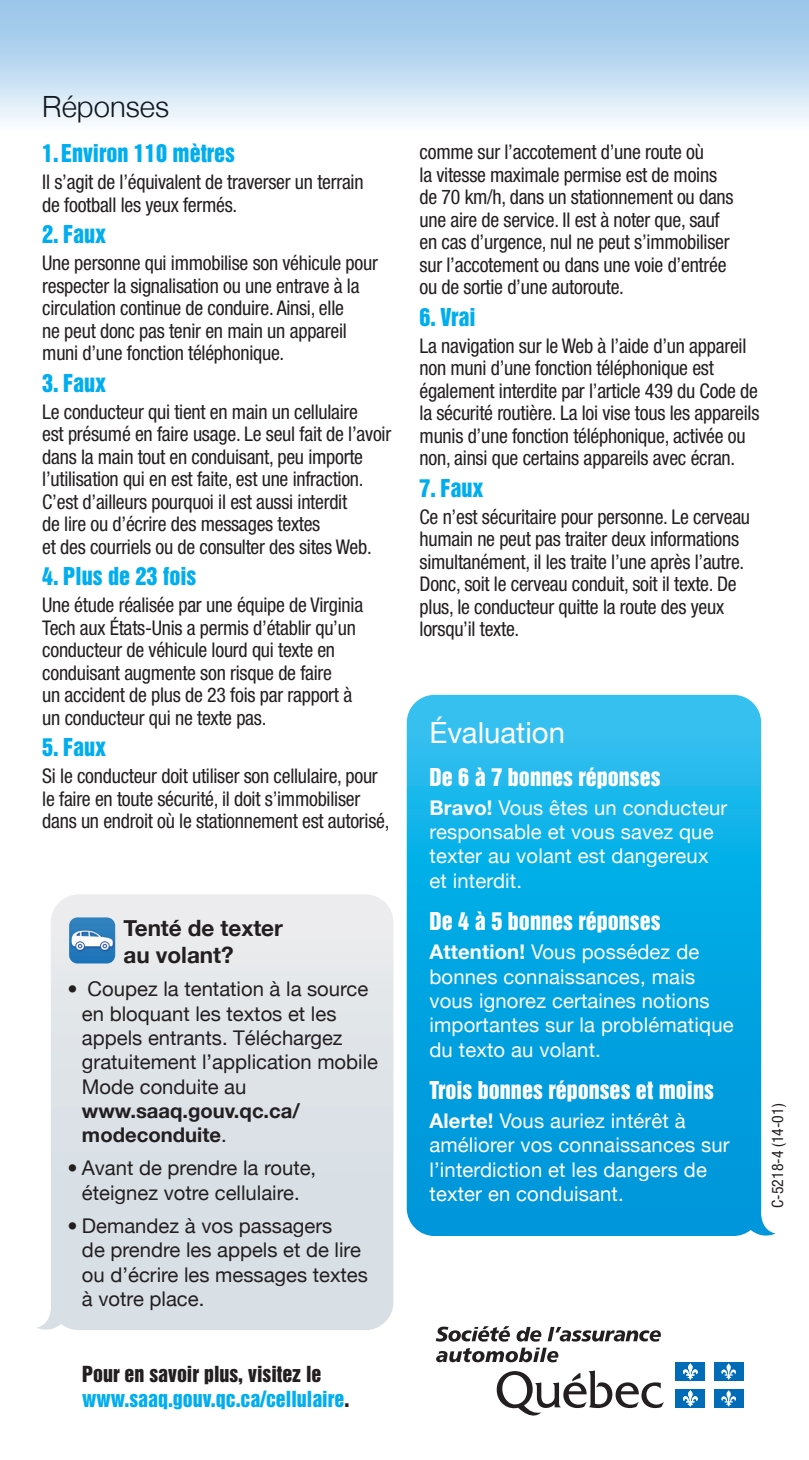
<style>
.page{position:relative;width:809px;height:1460px;background:#fff}
.page>*{position:absolute;margin:0;border:0;box-sizing:border-box;transform-origin:0 0}
.t1{font:29.25px "Helvetica Neue";color:#fff}
.t2{font:300 29.25px "Helvetica Neue";color:#13181f}
.t3{font:22.5px "Helvetica Inserat";color:#fff}
.t4{font:22.5px "Helvetica Inserat";color:#00aeef}
.t5{font:700 22.5px/27px "Helvetica Neue";letter-spacing:-.005em;color:#231f20}
.t6{font:condensed 20.25px/22.5px "Helvetica Neue";letter-spacing:-.015em;color:#231f20}
.t7{font:20.25px/24.3px "Helvetica Neue";letter-spacing:.01em;color:#fff}
.t8{font:20.25px/24.3px "Helvetica Neue";color:#231f20}
.t9{font:20.25px/24.8px "Helvetica Inserat";color:#00aeef}
.t10{font:700 20.25px/24.3px "Helvetica Neue";color:#231f20}
.t11{font:condensed 15.75px "Helvetica Neue";color:#231f20}
.s1{font-weight:400}
.s2{color:#231f20}
.s3{font-weight:700}
</style>
<div class="page">
<svg style="left:496px;top:1370px;width:167px;height:46px"></svg>
<svg style="left:435px;top:1326px;width:75px;height:15px"></svg>
<svg style="left:516px;top:1327px;width:25px;height:14px"></svg>
<svg style="left:547px;top:1327px;width:113px;height:14px"></svg>
<svg style="left:436px;top:1347px;width:122px;height:15px"></svg>
<div style="left:675px;top:1362px;width:30px;height:18px;background:#006cb7"></div>
<div style="left:713px;top:1362px;width:30px;height:18px;background:#006cb7"></div>
<svg style="left:683px;top:1363px;width:15px;height:16px"></svg>
<div style="left:675px;top:1389px;width:30px;height:18px;background:#006cb7"></div>
<div style="left:713px;top:1389px;width:30px;height:18px;background:#006cb7"></div>
<svg style="left:683px;top:1390px;width:15px;height:16px"></svg>
<svg style="left:721px;top:1363px;width:15px;height:16px"></svg>
<svg style="left:721px;top:1390px;width:15px;height:16px"></svg>
<svg style="left:0;top:0;width:808px;height:123px;background:#bcd9f0"></svg>
<svg style="left:406px;top:695px;width:369px;height:541px;background:#14ace4"></svg>
<div style="left:44px;top:96px;width:124px;height:27px;background:#e8f2fa"></div>
<svg style="left:37px;top:894px;width:356px;height:436px;background:#dfe4e8"></svg>
<img style="left:69px;top:917px;width:46px;height:46px;border-radius:8px">
<h1 class="t2" style="left:42px;top:89px;width:128px">Réponses</h1>
<p class="t4" style="left:42px;top:140px;width:194px">1. Environ 110 mètres</p>
<p class="t6" style="left:42px;top:172px;width:323px">Il s’agit de l’équivalent de traverser un terrain de football les yeux fermés.</p>
<p class="t4" style="left:42px;top:221px;width:65px">2. Faux</p>
<p class="t6" style="left:42px;top:253px;width:337px">Une personne qui immobilise son véhicule pour respecter la signalisation ou une entrave à la circulation continue de conduire. Ainsi, elle<br>ne peut donc pas tenir en main un appareil muni d’une fonction téléphonique.</p>
<p class="t4" style="left:42px;top:369px;width:65px">3. Faux</p>
<p class="t6" style="left:42px;top:402px;width:350px">Le conducteur qui tient en main un cellulaire<br>est présumé en faire usage. Le seul fait de l’avoir dans la main tout en conduisant, peu importe l’utilisation qui en est faite, est une infraction.<br>C’est d’ailleurs pourquoi il est aussi interdit<br>de lire ou d’écrire des messages textes<br>et des courriels ou de consulter des sites Web.</p>
<p class="t4" style="left:42px;top:563px;width:155px">4. Plus de 23 fois</p>
<p class="t6" style="left:42px;top:595px;width:322px">Une étude réalisée par une équipe de Virginia Tech aux États-Unis a permis d’établir qu’un conducteur de véhicule lourd qui texte en conduisant augmente son risque de faire<br>un accident de plus de 23 fois par rapport à un conducteur qui ne texte pas.</p>
<p class="t4" style="left:42px;top:734px;width:65px">5. Faux</p>
<p class="t6" style="left:42px;top:766px;width:348px">Si le conducteur doit utiliser son cellulaire, pour le faire en toute sécurité, il doit s’immobiliser dans un endroit où le stationnement est autorisé,</p>
<p class="t5" style="left:124px;top:914px;width:161px">Tenté de texter au volant?</p>
<p class="t8" style="left:82px;top:976px;width:297px;text-indent:-15px">• Coupez la tentation à la source en bloquant les textos et les appels entrants. Téléchargez gratuitement l’application mobile<br>Mode conduite au</p>
<p class="t10" style="left:82px;top:1098px;width:219px">www.saaq.gouv.qc.ca/ modeconduite<span class="s1">.</span></p>
<p class="t8" style="left:67px;top:1156px;width:250px;text-align:center">• Avant de prendre la route, éteignez votre cellulaire.</p>
<p class="t8" style="left:82px;top:1213px;width:287px;text-indent:-15px">• Demandez à vos passagers<br>de prendre les appels et de lire ou d’écrire les messages textes à votre place.</p>
<p class="t9" style="left:82px;top:1361px;width:268px"><span class="s2">Pour en savoir plus, visitez le </span>www.saaq.gouv.qc.ca/cellulaire<span class="s2">.</span></p>
<p class="t6" style="left:419px;top:142px;width:315px">comme sur l’accotement d’une route où<br>la vitesse maximale permise est de moins de 70 km/h, dans un stationnement ou dans une aire de service. Il est à noter que, sauf en cas d’urgence, nul ne peut s’immobiliser sur l’accotement ou dans une voie d’entrée ou de sortie d’une autoroute.</p>
<p class="t4" style="left:419px;top:303px;width:58px">6. Vrai</p>
<p class="t6" style="left:419px;top:336px;width:341px">La navigation sur le Web à l’aide d’un appareil non muni d’une fonction téléphonique est également interdite par l’article 439 du Code de la sécurité routière. La loi vise tous les appareils munis d’une fonction téléphonique, activée ou non, ainsi que certains appareils avec écran.</p>
<p class="t4" style="left:419px;top:474px;width:65px">7. Faux</p>
<p class="t6" style="left:419px;top:507px;width:332px">Ce n’est sécuritaire pour personne. Le cerveau humain ne peut pas traiter deux informations simultanément, il les traite l’une après l’autre.<br>Donc, soit le cerveau conduit, soit il texte. De plus, le conducteur quitte la route des yeux lorsqu’il texte.</p>
<h1 class="t1" style="left:429px;top:715px;width:137px">Évaluation</h1>
<p class="t3" style="left:429px;top:764px;width:232px">De 6 à 7 bonnes réponses</p>
<p class="t7" style="left:429px;top:795px;width:299px"><span class="s3">Bravo!</span> Vous êtes un conducteur responsable et vous savez que texter au volant est dangereux et interdit.</p>
<p class="t3" style="left:429px;top:908px;width:232px">De 4 à 5 bonnes réponses</p>
<p class="t7" style="left:429px;top:939px;width:305px"><span class="s3">Attention!</span> Vous possédez de bonnes connaissances, mais vous ignorez certaines notions importantes sur la problématique du texto au volant.</p>
<p class="t3" style="left:429px;top:1077px;width:286px">Trois bonnes réponses et moins</p>
<p class="t7" style="left:429px;top:1108px;width:302px"><span class="s3">Alerte!</span> Vous auriez intérêt à améliorer vos connaissances sur l’interdiction et les dangers de texter en conduisant.</p>
<p class="t11" style="left:771px;top:1208px;width:106px;rotate:-90deg">C-5218-4 (14-01)</p>
</div>
